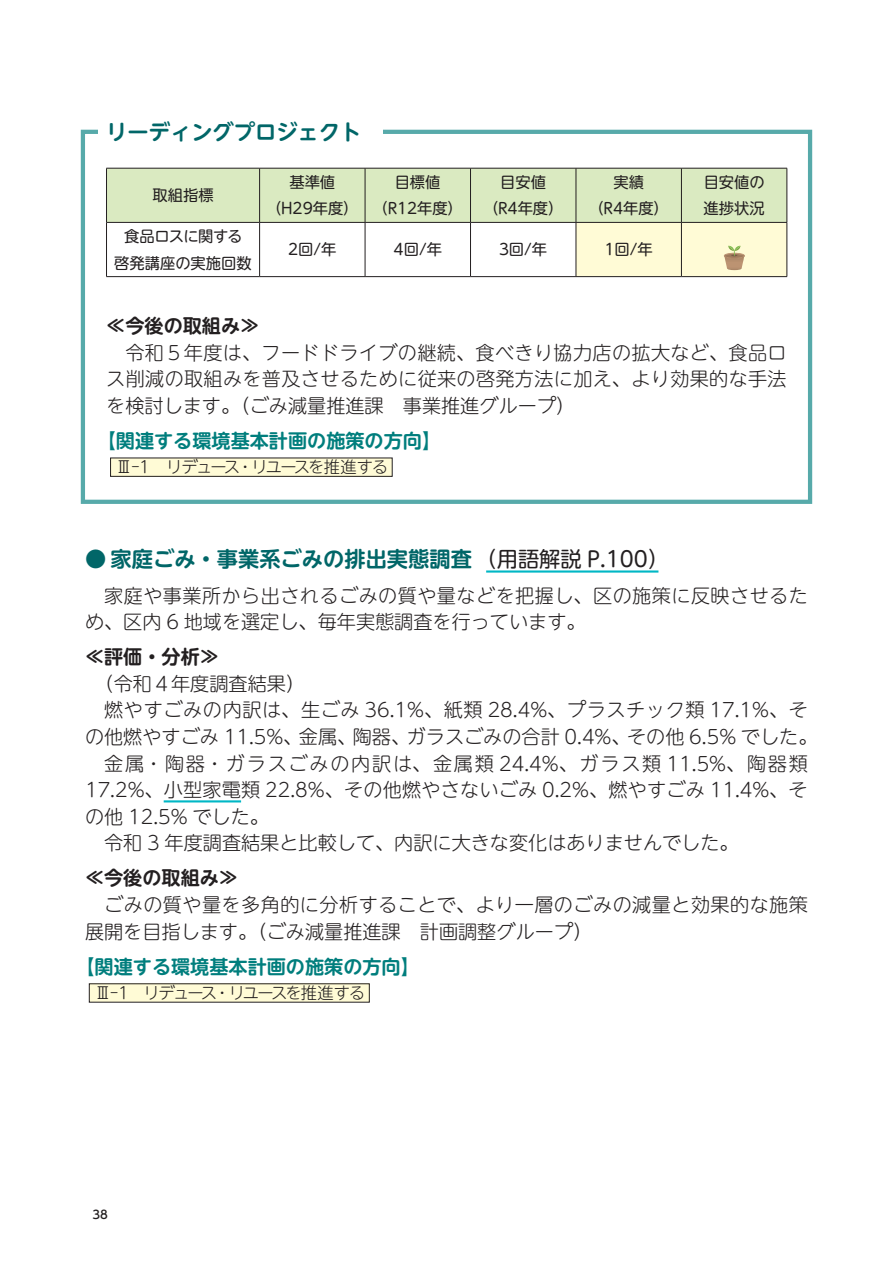
<style>
.page{position:relative;width:893px;height:1263px;background:#fff}
.page>*{position:absolute;margin:0;border:0;box-sizing:border-box;transform-origin:0 0}
.t1{font:700 21.3px "UD Shin M Go Pro De";color:#016668}
.t2{font:300 19.2px/26.5px "UD Shin M Go Pro";letter-spacing:.01em;color:#231f20}
.t3{font:300 19.2px "UD Shin M Go Pro";letter-spacing:.03em;color:#231f20}
.t4{font:300 19.2px "UD Shin M Go Pro";letter-spacing:.09em;color:#231f20}
.t5{font:700 19.2px "UD Shin M Go Pro De";color:#007e7d}
.t6{font:700 19.2px "UD Shin M Go Pro De";color:#231f20}
.t7{font:300 16.2px "UD Shin M Go Pro";letter-spacing:-.095em;color:#231f20}
.t8{font:15.3px/26.5px "UD Shin M Go Pro";color:#231f20;text-align:center}
.t9{font:500 11.7px "UD Shin M Go Pro";color:#231f20}
.s1{font-family:"UD Shin M Go Pro";font-weight:400;color:#231f20}
</style>
<div class="page">
<div style="left:81px;top:130px;width:731px;height:374px;border:4px solid #57aaaa"></div>
<div style="left:98px;top:116px;width:285px;height:36px;background:#fff"></div>
<div style="left:111px;top:458px;width:281px;height:18px;background:#fffbd6"></div>
<div style="left:110px;top:458px;width:282px;height:19px;border:1px solid #231f20"></div>
<hr style="left:106px;top:168px;width:1px;height:54px;background:#231f20">
<hr style="left:787px;top:168px;width:1px;height:54px;background:#231f20">
<hr style="left:106px;top:222px;width:154px;height:1px;background:#231f20">
<hr style="left:106px;top:223px;width:1px;height:53px;background:#231f20">
<hr style="left:787px;top:223px;width:1px;height:53px;background:#231f20">
<hr style="left:106px;top:276px;width:154px;height:1px;background:#231f20">
<svg style="left:107px;top:168px;width:680px;height:109px"></svg>
<hr style="left:486px;top:570px;width:172px;height:3px;background:#00b7c5">
<hr style="left:164px;top:800px;width:77px;height:2px;background:#00b7c5">
<div style="left:89px;top:984px;width:280px;height:18px;background:#fffbd6"></div>
<p class="t1" style="left:106px;top:114px;width:257px">リーディングプロジェクト</p>
<p class="t8" style="left:152px;top:181px;width:63px">取組指標</p>
<p class="t8" style="left:114px;top:222px;width:139px">食品ロスに関する啓発講座の実施回数</p>
<p class="t8" style="left:266px;top:168px;width:93px">基準値（H29年度）</p>
<p class="t8" style="left:373px;top:168px;width:91px">目標値（R12年度）</p>
<p class="t8" style="left:483px;top:168px;width:81px">目安値（R4年度）</p>
<p class="t8" style="left:589px;top:168px;width:81px">実績<br>（R4年度）</p>
<p class="t8" style="left:703px;top:168px;width:63px;text-align:left">目安値の進捗状況</p>
<p class="t8" style="left:288px;top:235px;width:50px">2回/年</p>
<p class="t8" style="left:394px;top:235px;width:50px">4回/年</p>
<p class="t8" style="left:496px;top:235px;width:52px">３回/年</p>
<p class="t8" style="left:604px;top:235px;width:50px">1回/年</p>
<p class="t6" style="left:106px;top:310px;width:155px">≪今後の取組み≫</p>
<p class="t2" style="left:106px;top:338px;width:682px;text-align:justify;text-indent:19px">令和５年度は、フードドライブの継続、食べきり協力店の拡大など、食品ロス削減の取組みを普及させるために従来の啓発方法に加え、より効果的な手法を検討します。（ごみ減量推進課　事業推進グループ）</p>
<p class="t5" style="left:97px;top:425px;width:346px">【関連する環境基本計画の施策の方向】</p>
<p class="t7" style="left:116px;top:454px;width:273px">Ⅲ-1　リデュース・リユースを推進する</p>
<p class="t1" style="left:85px;top:542px;width:586px">● 家庭ごみ・事業系ごみの排出実態調査<span class="s1">（用語解説 P.100）</span></p>
<p class="t2" style="left:85px;top:581px;width:724px;text-indent:19px">家庭や事業所から出されるごみの質や量などを把握し、区の施策に反映させるため、区内 6 地域を選定し、毎年実態調査を行っています。</p>
<p class="t6" style="left:85px;top:641px;width:135px">≪評価・分析≫</p>
<p class="t2" style="left:95px;top:669px;width:212px">（令和４年度調査結果）</p>
<p class="t3" style="left:104px;top:695px;width:705px">燃やすごみの内訳は、生ごみ 36.1%、紙類 28.4%、プラスチック類 17.1%、そ</p>
<p class="t2" style="left:85px;top:722px;width:734px">の他燃やすごみ 11.5%、金属、陶器、ガラスごみの合計 0.4%、その他 6.5% でした。</p>
<p class="t4" style="left:104px;top:748px;width:705px">金属・陶器・ガラスごみの内訳は、金属類 24.4%、ガラス類 11.5%、陶器類</p>
<p class="t2" style="left:85px;top:776px;width:724px">17.2%、小型家電類 22.8%、その他燃やさないごみ 0.2%、燃やすごみ 11.4%、そ</p>
<p class="t2" style="left:85px;top:802px;width:185px">の他 12.5% でした。</p>
<p class="t2" style="left:104px;top:829px;width:636px">令和 3 年度調査結果と比較して、内訳に大きな変化はありませんでした。</p>
<p class="t6" style="left:85px;top:862px;width:155px">≪今後の取組み≫</p>
<p class="t2" style="left:85px;top:890px;width:724px;text-indent:19px">ごみの質や量を多角的に分析することで、より一層のごみの減量と効果的な施策展開を目指します。（ごみ減量推進課　計画調整グループ）</p>
<p class="t5" style="left:75px;top:951px;width:346px">【関連する環境基本計画の施策の方向】</p>
<p class="t7" style="left:95px;top:980px;width:272px">Ⅲ-1　リデュース・リユースを推進する</p>
<p class="t9" style="left:92px;top:1205px;width:17px">38</p>
</div>
